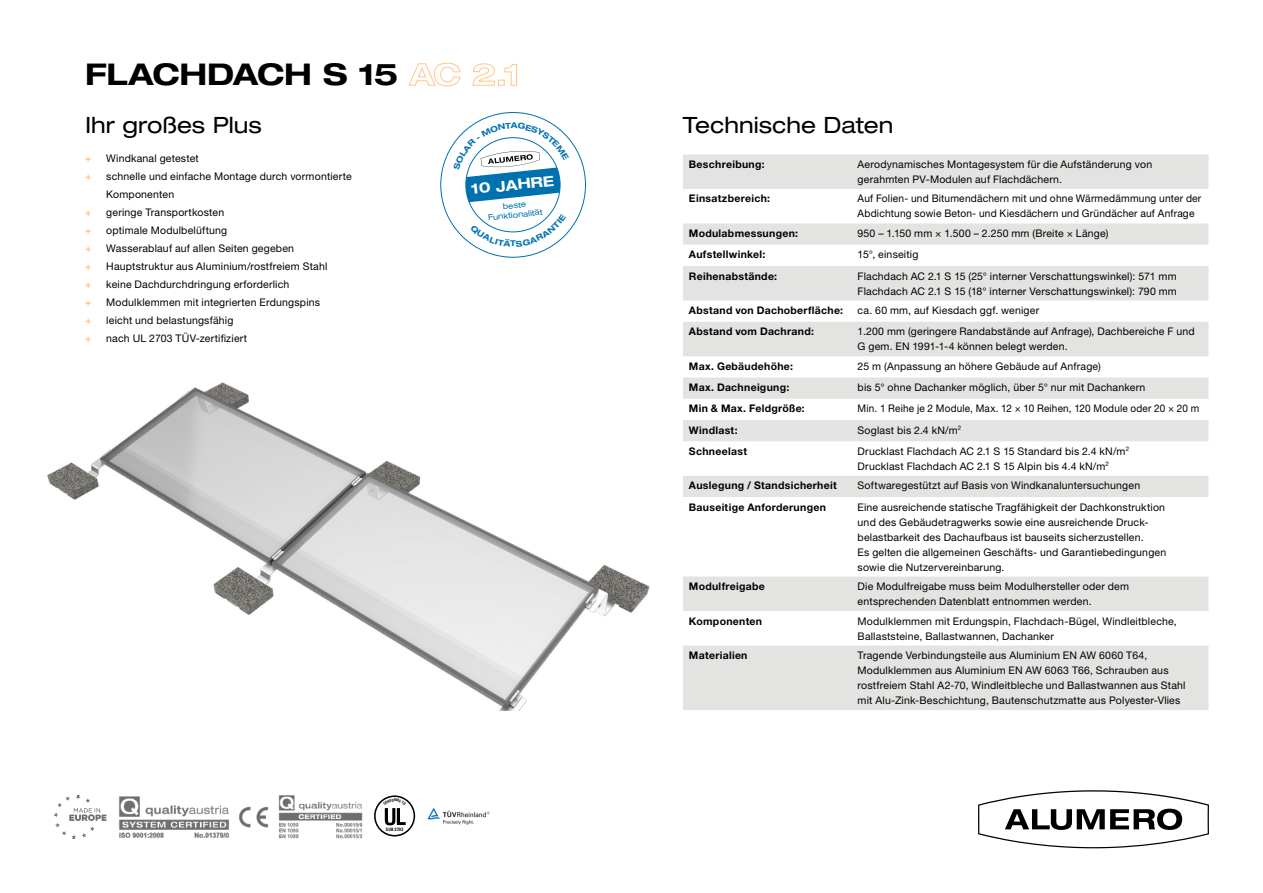
<style>
.page{position:relative;width:1263px;height:893px;background:#fff}
.page>*{position:absolute;margin:0;border:0;box-sizing:border-box;transform-origin:0 0}
.t1{font:700 expanded 30px "Helvetica Neue LT Pro";letter-spacing:-.025em;color:#000}
.t2{font:expanded 22.5px "Helvetica Neue LT Pro";color:#000}
.t3{font:700 expanded 14.4px "Helvetica Neue LT Pro";color:#fff}
.t4{font:10.5px/15px "Helvetica Neue LT Pro";letter-spacing:.02em;color:#000}
.t5{font:700 10.5px "Helvetica Neue LT Pro";letter-spacing:.03em;color:#000}
.t6{font:10.5px "Helvetica Neue LT Pro";letter-spacing:.02em;color:#000;scale:.95 1}
.t7{font:700 10.5px/18px "Helvetica Neue LT Pro";color:#ffc688}
.t8{font:expanded 7.95px/9.4px "Helvetica Neue LT Pro";color:#0071af;text-align:center}
.t9{font:700 expanded 7.95px "Helvetica Neue LT Pro";color:#0071af}
.t10{font:700 condensed 4.35px "Swiss 721 BT";color:#000}
.s1{color:#ffc688}
</style>
<div class="page">
<svg style="left:683px;top:154px;width:525px;height:556px;fill:#e3e3e2"></svg>
<img style="left:54px;top:796px;width:53px;height:43px">
<svg style="left:978px;top:790px;width:231px;height:58px"></svg>
<img style="left:47px;top:343px;width:646px;height:367px">
<img style="left:119px;top:796px;width:110px;height:42px">
<img style="left:239px;top:806px;width:30px;height:22px">
<img style="left:278px;top:795px;width:85px;height:44px">
<div style="left:374px;top:795px;width:41px;height:41px;border:2px solid #000;border-radius:50%"></div>
<img style="left:427px;top:807px;width:63px;height:17px">
<svg style="left:440px;top:112px;width:146px;height:146px"></svg>
<svg style="left:383px;top:799px;width:23px;height:26px"></svg>
<h1 class="t1" style="left:85px;top:56px;width:437px">FLACHDACH S 15 <span class="s1">AC 2.1</span></h1>
<h2 class="t2" style="left:85px;top:112px;width:178px">Ihr großes Plus</h2>
<p class="t4" style="left:106px;top:149px;width:247px;line-height:18px">Windkanal getestet<br>schnelle und einfache Montage durch vormontierte Komponenten<br>geringe Transportkosten<br>optimale Modulbelüftung<br>Wasserablauf auf allen Seiten gegeben Hauptstruktur aus Aluminium/rostfreiem Stahl keine Dachdurchdringung erforderlich Modulklemmen mit integrierten Erdungspins<br>leicht und belastungsfähig<br>nach UL 2703 TÜV-zertifiziert</p>
<p class="t7" style="left:85px;top:149px;width:8px">+ +</p>
<p class="t7" style="left:85px;top:203px;width:8px;text-align:justify">+ + + + + + + +</p>
<h3 class="t3" style="left:470px;top:180px;width:85px;rotate:-6deg">10 JAHRE</h3>
<p class="t8" style="left:487px;top:203px;width:56px;rotate:-6deg">beste<br>Funktionalität</p>
<p class="t9" style="left:510px;top:239px;width:7px">T</p>
<p class="t10" style="left:386px;top:826px;width:19px">SUB 2703</p>
<h2 class="t2" style="left:683px;top:112px;width:212px">Technische Daten</h2>
<p class="t5" style="left:689px;top:158px;width:77px">Beschreibung:</p>
<p class="t4" style="left:858px;top:157px;width:296px">Aerodynamisches Montagesystem für die Aufständerung von gerahmten PV-Modulen auf Flachdächern.</p>
<p class="t5" style="left:689px;top:192px;width:83px">Einsatzbereich:</p>
<p class="t4" style="left:858px;top:191px;width:345px">Auf Folien- und Bitumendächern mit und ohne Wärmedämmung unter der<br>Abdichtung sowie Beton- und Kiesdächern und Gründächer auf Anfrage</p>
<p class="t5" style="left:689px;top:227px;width:111px">Modulabmessungen:</p>
<p class="t4" style="left:858px;top:226px;width:252px">950 – 1.150 mm × 1.500 – 2.250 mm (Breite × Länge)</p>
<p class="t5" style="left:689px;top:248px;width:78px">Aufstellwinkel:</p>
<p class="t4" style="left:858px;top:247px;width:62px">15°, einseitig</p>
<p class="t5" style="left:689px;top:269px;width:90px">Reihenabstände:</p>
<p class="t4" style="left:858px;top:268px;width:321px">Flachdach AC 2.1 S 15 (25° interner Verschattungswinkel): 571 mm<br>Flachdach AC 2.1 S 15 (18° interner Verschattungswinkel): 790 mm</p>
<p class="t5" style="left:689px;top:304px;width:156px">Abstand von Dachoberfläche:</p>
<p class="t4" style="left:858px;top:303px;width:183px">ca. 60 mm, auf Kiesdach ggf. weniger</p>
<p class="t5" style="left:689px;top:325px;width:127px">Abstand vom Dachrand:</p>
<p class="t4" style="left:858px;top:324px;width:339px">1.200 mm (geringere Randabstände auf Anfrage), Dachbereiche F und<br>G gem. EN 1991-1-4 können belegt werden.</p>
<p class="t5" style="left:689px;top:360px;width:106px">Max. Gebäudehöhe:</p>
<p class="t4" style="left:858px;top:358px;width:245px">25 m (Anpassung an höhere Gebäude auf Anfrage)</p>
<p class="t5" style="left:689px;top:381px;width:102px">Max. Dachneigung:</p>
<p class="t4" style="left:858px;top:380px;width:289px">bis 5° ohne Dachanker möglich, über 5° nur mit Dachankern</p>
<p class="t5" style="left:689px;top:402px;width:117px">Min &amp; Max. Feldgröße:</p>
<p class="t6" style="left:858px;top:402px;width:361px">Min. 1 Reihe je 2 Module, Max. 12 × 10 Reihen, 120 Module oder 20 × 20 m</p>
<p class="t5" style="left:689px;top:423px;width:50px">Windlast:</p>
<p class="t4" style="left:858px;top:422px;width:105px">Soglast bis 2.4 kN/m<sup>2</sup></p>
<p class="t5" style="left:689px;top:445px;width:60px">Schneelast</p>
<p class="t4" style="left:858px;top:443px;width:273px">Drucklast Flachdach AC 2.1 S 15 Standard bis 2.4 kN/m<sup>2<br></sup>Drucklast Flachdach AC 2.1 S 15 Alpin bis 4.4 kN/m<sup>2</sup></p>
<p class="t5" style="left:689px;top:479px;width:149px">Auslegung / Standsicherheit</p>
<p class="t4" style="left:858px;top:478px;width:284px">Softwaregestützt auf Basis von Windkanaluntersuchungen</p>
<p class="t5" style="left:689px;top:500px;width:138px">Bauseitige Anforderungen</p>
<p class="t4" style="left:858px;top:499px;width:310px">Eine ausreichende statische Tragfähigkeit der Dachkonstruktion und des Gebäudetragwerks sowie eine ausreichende Druck&shy;belastbarkeit des Dachaufbaus ist bauseits sicherzustellen.<br>Es gelten die allgemeinen Geschäfts- und Garantiebedingungen sowie die Nutzervereinbarung.</p>
<p class="t5" style="left:689px;top:580px;width:77px">Modulfreigabe</p>
<p class="t4" style="left:858px;top:579px;width:273px">Die Modulfreigabe muss beim Modulhersteller oder dem entsprechenden Datenblatt entnommen werden.</p>
<p class="t5" style="left:689px;top:614px;width:75px">Komponenten</p>
<p class="t4" style="left:858px;top:613px;width:321px">Modulklemmen mit Erdungspin, Flachdach-Bügel, Windleitbleche,<br>Ballaststeine, Ballastwannen, Dachanker</p>
<p class="t5" style="left:689px;top:649px;width:60px">Materialien</p>
<p class="t4" style="left:858px;top:648px;width:329px">Tragende Verbindungsteile aus Aluminium EN AW 6060 T64, Modulklemmen aus Aluminium EN AW 6063 T66, Schrauben aus rostfreiem Stahl A2-70, Windleitbleche und Ballastwannen aus Stahl mit Alu-Zink-Beschichtung, Bautenschutzmatte aus Polyester-Vlies</p>
</div>
